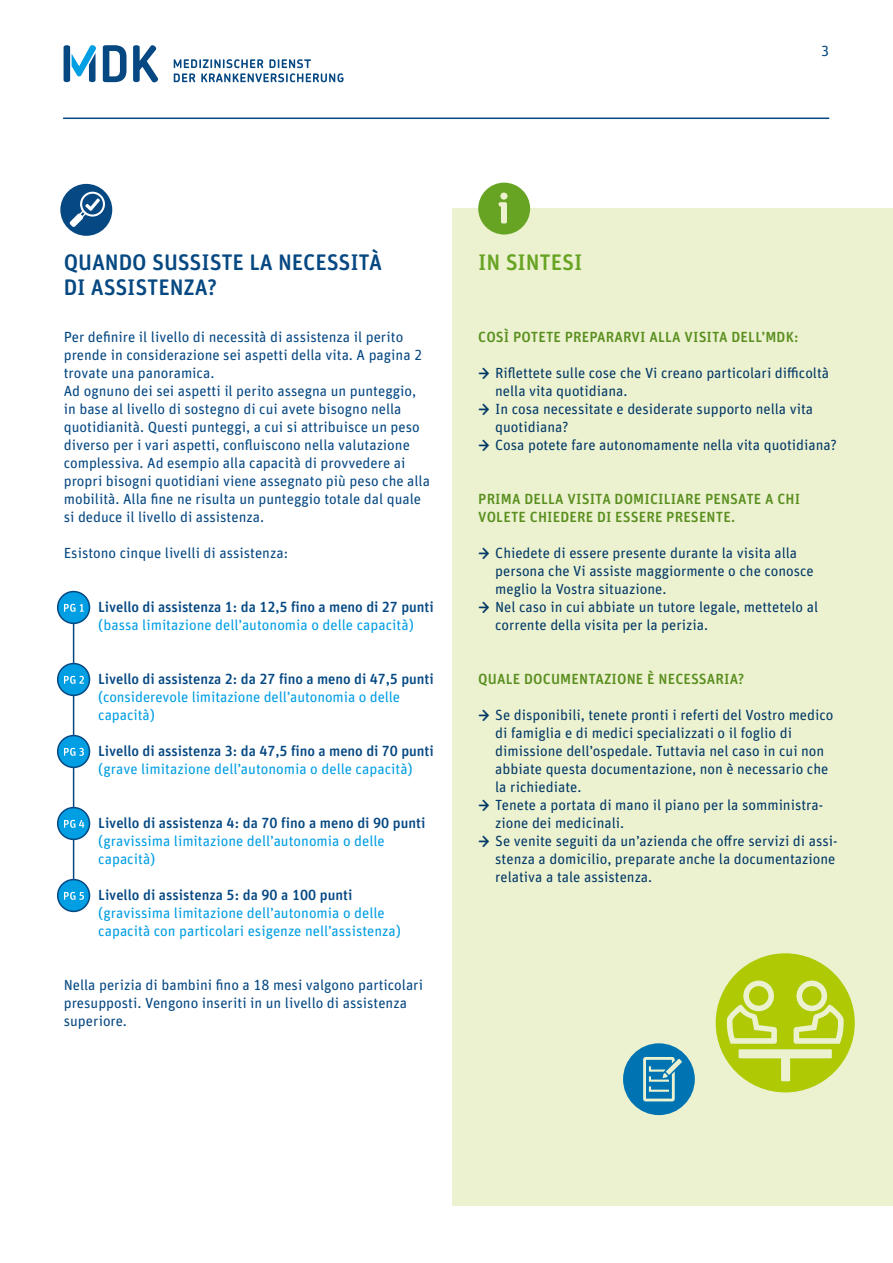
<style>
.page{position:relative;width:893px;height:1263px;background:#fff}
.page>*{position:absolute;margin:0;border:0;box-sizing:border-box;transform-origin:0 0}
.t1{font:500 22.5px/25.5px "Unit Rounded OT";letter-spacing:-.005em;color:#064882}
.t2{font:500 22.5px "Unit Rounded OT";letter-spacing:-.005em;color:#68a424}
.t3{font:14.7px/18px "Unit Rounded OT";color:#033967}
.t4{font:14.7px/18px "Unit Rounded OT";color:#064882}
.t5{font:14.7px/18px "Unit Rounded OT";color:#009ee3}
.t6{font:500 14.7px/18px "Unit Rounded OT";letter-spacing:.01em;color:#5a8f1f}
.s1{font-weight:500;font-size:16.5px}
.s2{font-weight:500;color:#064882}
</style>
<div class="page">
<div style="left:452px;top:209px;width:441px;height:997px;background:#ecf2d0"></div>
<svg style="left:174px;top:59px;width:170px;height:23px"></svg>
<svg style="left:103px;top:45px;width:55px;height:37px"></svg>
<svg style="left:64px;top:45px;width:32px;height:37px"></svg>
<svg style="left:716px;top:953px;width:139px;height:139px"></svg>
<svg style="left:623px;top:1043px;width:72px;height:72px"></svg>
<hr style="left:73px;top:623px;width:1px;height:257px;background:#064882">
<div style="left:58px;top:663px;width:32px;height:32px;background:#009ee3;border-radius:50%"></div>
<div style="left:57px;top:663px;width:33px;height:33px;border:2px solid #064882;border-radius:50%"></div>
<svg style="left:64px;top:676px;width:20px;height:8px"></svg>
<div style="left:58px;top:735px;width:32px;height:32px;background:#009ee3;border-radius:50%"></div>
<div style="left:57px;top:735px;width:33px;height:33px;border:2px solid #064882;border-radius:50%"></div>
<svg style="left:64px;top:748px;width:20px;height:8px"></svg>
<div style="left:58px;top:807px;width:32px;height:32px;background:#009ee3;border-radius:50%"></div>
<div style="left:57px;top:807px;width:33px;height:33px;border:2px solid #064882;border-radius:50%"></div>
<svg style="left:64px;top:820px;width:20px;height:8px"></svg>
<div style="left:58px;top:879px;width:32px;height:32px;background:#009ee3;border-radius:50%"></div>
<div style="left:57px;top:879px;width:33px;height:33px;border:2px solid #064882;border-radius:50%"></div>
<svg style="left:64px;top:892px;width:20px;height:8px"></svg>
<div style="left:58px;top:591px;width:32px;height:32px;background:#009ee3;border-radius:50%"></div>
<div style="left:57px;top:591px;width:33px;height:33px;border:2px solid #064882;border-radius:50%"></div>
<svg style="left:64px;top:604px;width:20px;height:8px"></svg>
<svg style="left:60px;top:184px;width:52px;height:52px"></svg>
<svg style="left:478px;top:183px;width:52px;height:52px"></svg>
<hr style="left:63px;top:118px;width:766px;height:1px;background:#064882">
<p class="t4" style="left:821px;top:42px;width:10px">3</p>
<p class="t1" style="left:64px;top:249px;width:320px">QUANDO SUSSISTE LA NECESSITÀ<br>DI ASSISTENZA?</p>
<p class="t2" style="left:478px;top:248px;width:106px">IN SINTESI</p>
<p class="t6" style="left:478px;top:328px;width:322px">COSÌ POTETE PREPARARVI ALLA VISITA DELL’MDK:</p>
<p class="t3" style="left:495px;top:364px;width:335px;text-indent:-17px"><span class="s1">→</span> Riflettete sulle cose che Vi creano particolari difficoltà nella vita quotidiana.</p>
<p class="t3" style="left:495px;top:400px;width:320px;text-indent:-17px"><span class="s1">→</span> In cosa necessitate e desiderate supporto nella vita quotidiana?</p>
<p class="t3" style="left:478px;top:436px;width:360px"><span class="s1">→</span> Cosa potete fare autonomamente nella vita quotidiana?</p>
<p class="t4" style="left:64px;top:328px;width:360px">Per definire il livello di necessità di assistenza il perito prende in considerazione sei aspetti della vita. A pagina 2 trovate una panoramica.</p>
<p class="t4" style="left:64px;top:382px;width:368px">Ad ognuno dei sei aspetti il perito assegna un punteggio, in base al livello di sostegno di cui avete bisogno nella quotidianità. Questi punteggi, a cui si attribuisce un peso diverso per i vari aspetti, confluiscono nella valutazione complessiva. Ad esempio alla capacità di provvedere ai propri bisogni quotidiani viene assegnato più peso che alla mobilità. Alla fine ne risulta un punteggio totale dal quale si deduce il livello di assistenza.</p>
<p class="t4" style="left:64px;top:544px;width:226px">Esistono cinque livelli di assistenza:</p>
<p class="t6" style="left:478px;top:490px;width:324px">PRIMA DELLA VISITA DOMICILIARE PENSATE A CHI<br>VOLETE CHIEDERE DI ESSERE PRESENTE.</p>
<p class="t3" style="left:495px;top:544px;width:320px;text-indent:-17px"><span class="s1">→</span> Chiedete di essere presente durante la visita alla persona che Vi assiste maggiormente o che conosce meglio la Vostra situazione.</p>
<p class="t3" style="left:495px;top:598px;width:324px;text-indent:-17px"><span class="s1">→</span> Nel caso in cui abbiate un tutore legale, mettetelo al corrente della visita per la perizia.</p>
<p class="t6" style="left:478px;top:670px;width:268px">QUALE DOCUMENTAZIONE È NECESSARIA?</p>
<p class="t3" style="left:495px;top:706px;width:340px;text-indent:-17px"><span class="s1">→</span> Se disponibili, tenete pronti i referti del Vostro medico di famiglia e di medici specializzati o il foglio di dimissione dell’ospedale. Tuttavia nel caso in cui non abbiate questa documentazione, non è necessario che la richiediate.</p>
<p class="t3" style="left:495px;top:796px;width:330px;text-indent:-17px"><span class="s1">→</span> Tenete a portata di mano il piano per la somministra&shy;zione dei medicinali.</p>
<p class="t3" style="left:495px;top:832px;width:344px;text-indent:-17px"><span class="s1">→</span> Se venite seguiti da un’azienda che offre servizi di assi&shy;stenza a domicilio, preparate anche la documentazione relativa a tale assistenza.</p>
<p class="t5" style="left:98px;top:598px;width:337px"><span class="s2">Livello di assistenza 1: da 12,5 fino a meno di 27 punti </span>(bassa limitazione dell’autonomia o delle capacità)</p>
<p class="t5" style="left:98px;top:670px;width:337px"><span class="s2">Livello di assistenza 2: da 27 fino a meno di 47,5 punti </span>(considerevole limitazione dell’autonomia o delle capacità)</p>
<p class="t5" style="left:98px;top:742px;width:337px"><span class="s2">Livello di assistenza 3: da 47,5 fino a meno di 70 punti </span>(grave limitazione dell’autonomia o delle capacità)</p>
<p class="t5" style="left:98px;top:814px;width:329px"><span class="s2">Livello di assistenza 4: da 70 fino a meno di 90 punti </span>(gravissima limitazione dell’autonomia o delle capacità)</p>
<p class="t5" style="left:98px;top:886px;width:304px"><span class="s2">Livello di assistenza 5: da 90 a 100 punti </span>(gravissima limitazione dell’autonomia o delle capacità con particolari esigenze nell’assistenza)</p>
<p class="t4" style="left:64px;top:976px;width:361px">Nella perizia di bambini fino a 18 mesi valgono particolari presupposti. Vengono inseriti in un livello di assistenza superiore.</p>
</div>
